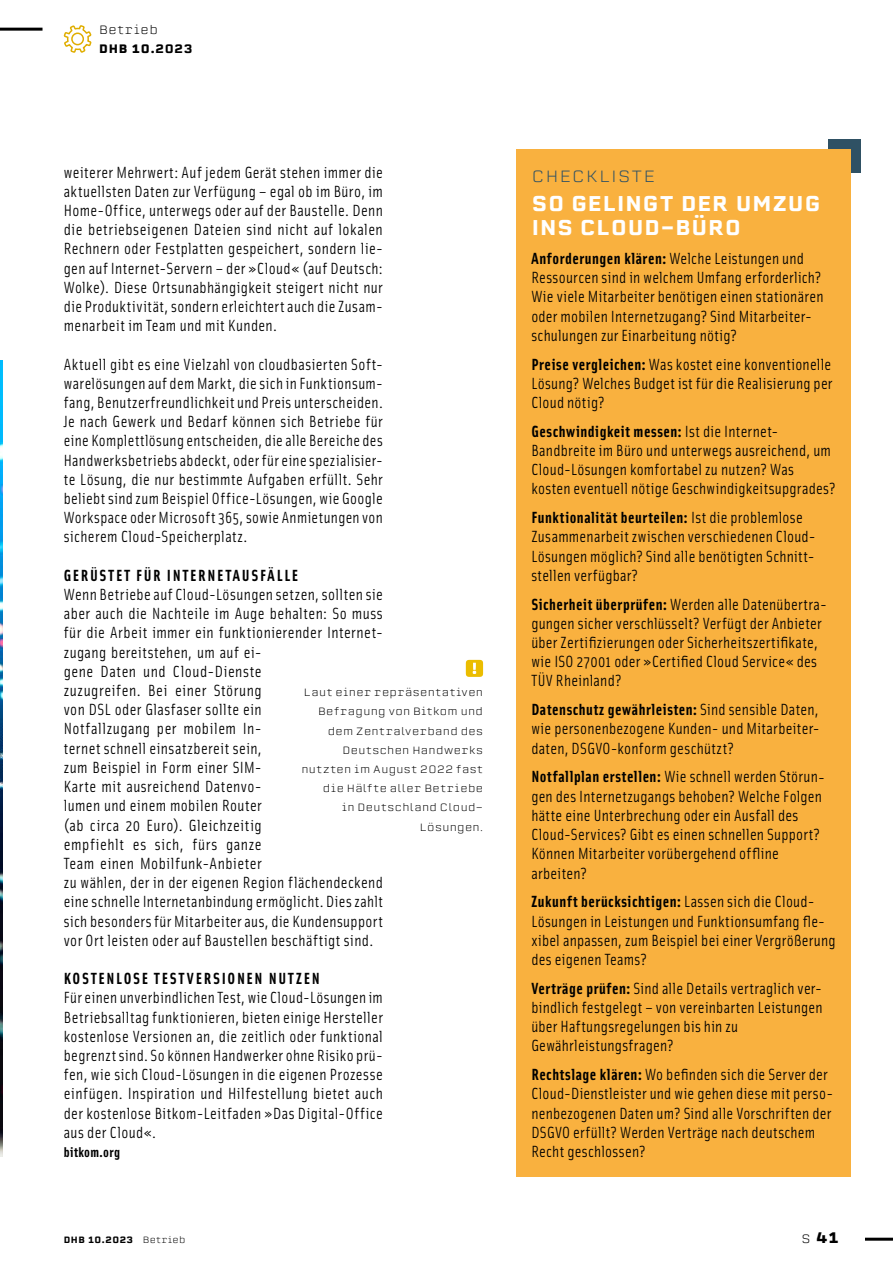
<style>
.page{position:relative;width:893px;height:1263px;background:#fff}
.page>*{position:absolute;margin:0;border:0;box-sizing:border-box;transform-origin:0 0}
.t1{font:500 21px/24px "Erbaum";letter-spacing:.05em;color:#fff}
.t2{font:16.2px/19.2px "Solex OT";letter-spacing:.02em;color:#000}
.t3{font:700 16.2px "Solex OT";letter-spacing:.105em;color:#000}
.t4{font:300 16.2px "Erbaum";letter-spacing:.09em;color:#2f5164}
.t5{font:700 15px "Erbaum";color:#000}
.t6{font:700 14.25px "Solex OT";letter-spacing:.025em;color:#000}
.t7{font:300 12px/19.2px "Erbaum";letter-spacing:.06em;color:#000}
.t8{font:300 10.5px/19.2px "Erbaum";letter-spacing:.04em;color:#000;text-align:right}
.t9{font:500 9px "Erbaum";letter-spacing:.06em;color:#000}
.s1{font-weight:700}
.s2{font-weight:500}
.s3{font-weight:300}
.s4{font-weight:300;font-size:12px}
</style>
<div class="page">
<hr style="left:0;top:28px;width:43px;height:3px;background:#000">
<svg style="left:63px;top:25px;width:29px;height:28px"></svg>
<hr style="left:865px;top:1238px;width:28px;height:3px;background:#000">
<img style="left:0;top:360px;width:2px;height:797px">
<div style="left:828px;top:139px;width:33px;height:34px;background:#2f5164"></div>
<div style="left:516px;top:149px;width:334px;height:1027px;background:#f9b13f"></div>
<div style="left:466px;top:660px;width:17px;height:17px;background:#ebbd00;border-radius:4px"></div>
<svg style="left:473px;top:663px;width:3px;height:11px"></svg>
<p class="t7" style="left:99px;top:19px;width:95px">Betrieb<br><span class="s1">DHB 10</span><span class="s2">.2023</span></p>
<p class="t2" style="left:64px;top:162px;width:321px;text-align:justify">weiterer Mehrwert: Auf jedem Gerät stehen immer die aktuellsten Daten zur Verfügung – egal ob im Büro, im Home-Office, unterwegs oder auf der Baustelle. Denn die betriebseigenen Dateien sind nicht auf lokalen Rechnern oder Festplatten gespeichert, sondern lie&shy;gen auf Internet-Servern – der »Cloud« (auf Deutsch:<br>Wolke). Diese Ortsunabhängigkeit steigert nicht nur die Produktivität, sondern erleichtert auch die Zusam&shy;menarbeit im Team und mit Kunden.</p>
<p class="t2" style="left:64px;top:354px;width:321px;text-align:justify">Aktuell gibt es eine Vielzahl von cloudbasierten Soft&shy;warelösungen auf dem Markt, die sich in Funktionsum&shy;fang, Benutzerfreundlichkeit und Preis unterscheiden.<br>Je nach Gewerk und Bedarf können sich Betriebe für eine Komplettlösung entscheiden, die alle Bereiche des Handwerksbetriebs abdeckt, oder für eine spezialisier&shy;te Lösung, die nur bestimmte Aufgaben erfüllt. Sehr beliebt sind zum Beispiel Office-Lösungen, wie Google Workspace oder Microsoft 365, sowie Anmietungen von sicherem Cloud-Speicherplatz.</p>
<p class="t3" style="left:64px;top:565px;width:236px">GERÜSTET FÜR INTERNETAUSFÄLLE</p>
<p class="t2" style="left:64px;top:584px;width:321px">Wenn Betriebe auf Cloud-Lösungen setzen, sollten sie aber auch die Nachteile im Auge behalten: So muss für die Arbeit immer ein funktionierender Internet&shy;zugang bereitstehen, um auf ei-<br>gene Daten und Cloud-Dienste<br>zuzugreifen. Bei einer Störung<br>von DSL oder Glasfaser sollte ein<br>Notfallzugang per mobilem In-<br>ternet schnell einsatzbereit sein,<br>zum Beispiel in Form einer SIM-<br>Karte mit ausreichend Datenvo-<br>lumen und einem mobilen Router<br>(ab circa 20 Euro). Gleichzeitig<br>empfiehlt es sich, fürs ganze<br>Team einen Mobilfunk-Anbieter<br>zu wählen, der in der eigenen Region flächendeckend eine schnelle Internetanbindung ermöglicht. Dies zahlt sich besonders für Mitarbeiter aus, die Kundensupport vor Ort leisten oder auf Baustellen beschäftigt sind.</p>
<p class="t3" style="left:64px;top:968px;width:258px">KOSTENLOSE TESTVERSIONEN NUTZEN</p>
<p class="t2" style="left:64px;top:987px;width:321px;text-align:justify">Für einen unverbindlichen Test, wie Cloud-Lösungen im Betriebsalltag funktionieren, bieten einige Hersteller kostenlose Versionen an, die zeitlich oder funktional begrenzt sind. So können Handwerker ohne Risiko prü&shy;fen, wie sich Cloud-Lösungen in die eigenen Prozesse einfügen. Inspiration und Hilfestellung bietet auch der kostenlose Bitkom-Leitfaden »Das Digital- Office aus der Cloud«.</p>
<p class="t6" style="left:64px;top:1143px;width:58px">bitkom.org</p>
<p class="t8" style="left:301px;top:682px;width:183px">Laut einer repräsentativen<br>Befragung von Bitkom und dem Zentralverband des<br>Deutschen Handwerks nutzten im August 2022 fast die Hälfte aller Betriebe<br>in Deutschland Cloud-<br>Lösungen.</p>
<p class="t9" style="left:64px;top:1234px;width:123px">DHB 10.2023 <span class="s3">Betrieb</span></p>
<p class="t4" style="left:532px;top:166px;width:125px">CHECKLISTE</p>
<p class="t1" style="left:532px;top:192px;width:290px">SO GELINGT DER UMZUG<br>INS CLOUD-BÜRO</p>
<p class="t2" style="left:531px;top:248px;width:294px"><span class="s1">Anforderungen klären:</span> Welche Leistungen und Ressourcen sind in welchem Umfang erforderlich?<br>Wie viele Mitarbeiter benötigen einen stationären oder mobilen Internetzugang? Sind Mitarbeiter&shy;schulungen zur Einarbeitung nötig?</p>
<p class="t2" style="left:531px;top:354px;width:303px;text-align:justify"><span class="s1">Preise vergleichen:</span> Was kostet eine konventionelle Lösung? Welches Budget ist für die Realisierung per Cloud nötig?</p>
<p class="t2" style="left:531px;top:421px;width:306px"><span class="s1">Geschwindigkeit messen:</span> Ist die Internet-- Bandbreite im Büro und unterwegs ausreichend, um Cloud-Lösungen komfortabel zu nutzen? Was kosten eventuell nötige Geschwindigkeitsupgrades?</p>
<p class="t2" style="left:531px;top:507px;width:285px"><span class="s1">Funktionalität beurteilen:</span> Ist die problemlose Zusammenarbeit zwischen verschiedenen Cloud-- Lösungen möglich? Sind alle benötigten Schnitt&shy;stellen verfügbar?</p>
<p class="t2" style="left:531px;top:594px;width:297px"><span class="s1">Sicherheit überprüfen:</span> Werden alle Datenübertra&shy;gungen sicher verschlüsselt? Verfügt der Anbieter über Zertifizierungen oder Sicherheitszertifikate, wie ISO 27001 oder »Certified Cloud Service« des TÜV Rheinland?</p>
<p class="t2" style="left:531px;top:699px;width:290px;text-align:justify"><span class="s1">Datenschutz gewährleisten:</span> Sind sensible Daten, wie personenbezogene Kunden- und Mitarbeiter&shy;daten, DSGVO-konform geschützt?</p>
<p class="t2" style="left:531px;top:767px;width:295px"><span class="s1">Notfallplan erstellen:</span> Wie schnell werden Störun&shy;gen des Internetzugangs behoben? Welche Folgen hätte eine Unterbrechung oder ein Ausfall des Cloud--Services? Gibt es einen schnellen Support?<br>Können Mitarbeiter vorübergehend offline arbeiten?</p>
<p class="t2" style="left:531px;top:891px;width:306px"><span class="s1">Zukunft berücksichtigen:</span> Lassen sich die Cloud-- Lösungen in Leistungen und Funktionsumfang fle&shy;xibel anpassen, zum Beispiel bei einer Vergrößerung des eigenen Teams?</p>
<p class="t2" style="left:531px;top:978px;width:293px"><span class="s1">Verträge prüfen:</span> Sind alle Details vertraglich ver&shy;bindlich festgelegt – von vereinbarten Leistungen über Haftungsregelungen bis hin zu Gewährleistungsfragen?</p>
<p class="t2" style="left:531px;top:1064px;width:303px"><span class="s1">Rechtslage klären:</span> Wo befinden sich die Server der Cloud-Dienstleister und wie gehen diese mit perso&shy;nenbezogenen Daten um? Sind alle Vorschriften der DSGVO erfüllt? Werden Verträge nach deutschem Recht geschlossen?</p>
<p class="t5" style="left:802px;top:1227px;width:39px"><span class="s4">S</span> 41</p>
</div>
